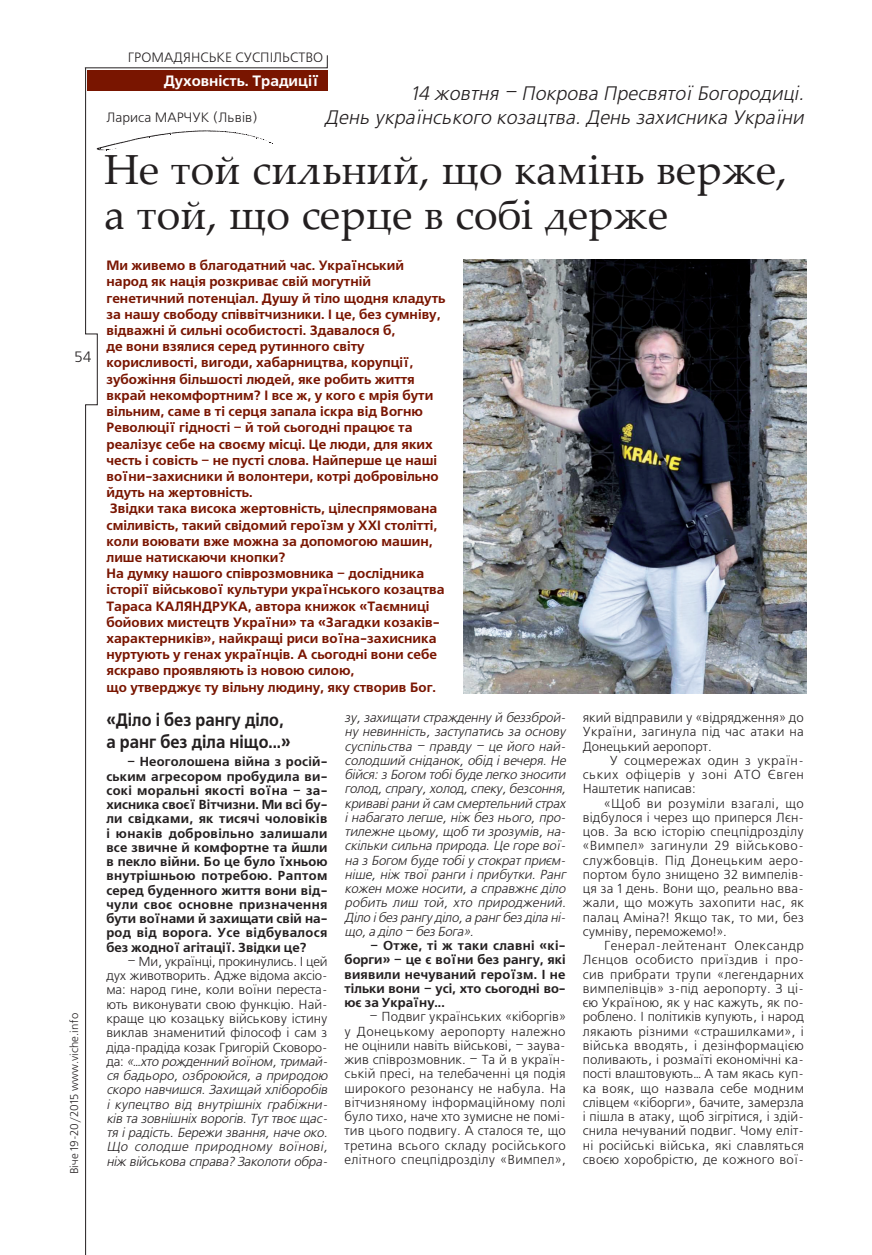
<style>
.page{position:relative;width:872px;height:1255px;background:#fff}
.page>*{position:absolute;margin:0;border:0;box-sizing:border-box;transform-origin:0 0}
.t1{font:42px/45px "Palatino Linotype";color:#231f20}
.t2{font:italic 19.5px "Free Set C";color:#231f20}
.podzagolovok{font:700 18px/21.6px "Free Set C";color:#231f20;scale:.9 1}
.rubrica_left{font:700 15px "Free Set C";color:#fff}
.foto{font:15px "Free Set C";color:#231f20}
.vrez{font:700 13.5px/16.2px "Free Set C";color:#791500}
.rubrica_right{font:13.5px "Free Set C";color:#231f20}
.author{font:13.5px "Free Set C";color:#231f20}
.text_freeset{font:13.05px/14.2px "Free Set C";letter-spacing:.02em;color:#231f20;text-align:justify}
.text_freeset-2{font:italic 13.05px/14.2px "Free Set C";color:#231f20}
.text_freeset-3{font:700 13.05px/14.2px "Free Set C";color:#231f20;text-align:justify}
.t3{font:11.25px "Free Set C";color:#231f20}
.s1{font-style:normal}
</style>
<div class="page">
<img style="left:463px;top:260px;width:343px;height:433px">
<svg style="left:84px;top:55px;width:244px;height:1199px"></svg>
<p class="foto" style="left:74px;top:349px;width:19px">54</p>
<p class="t3" style="left:68px;top:1174px;width:163px;rotate:-90deg">Віче 19-20/2015 www.viche.info</p>
<p class="rubrica_right" style="left:128px;top:50px;width:197px">ГРОМАДЯНСЬКЕ СУСПІЛЬСТВО</p>
<p class="rubrica_left" style="left:164px;top:72px;width:157px">Духовність. Традиції</p>
<p class="t2" style="left:411px;top:83px;width:399px">14 жовтня – Покрова ПресвятоїБогородиці.</p>
<p class="t2" style="left:324px;top:107px;width:485px">День українського козацтва.День захисника України</p>
<p class="t1" style="left:104px;top:145px;width:684px">Не той сильний, що камінь верже, а той, що серце в собі держе</p>
<p class="vrez" style="left:106px;top:258px;width:340px">Ми живемо в благодатний час. Український народ як нація розкриває свій могутній генетичний потенціал. Душу й тіло щодня кладуть за нашу свободу співвітчизники. І це, без сумніву, відважні й сильні особистості. Здавалося б,</p>
<p class="vrez" style="left:106px;top:339px;width:334px">де вони взялися серед рутинного світу корисливості, вигоди, хабарництва, корупції, зубожіння більшості людей, яке робить життя вкрай некомфортним? І все ж, у кого є мрія бути вільним, саме в ті серця запала іскра від Вогню Революції гідності – й той сьогодні працює та реалізує себе на своєму місці. Це люди, для яких честь і совість – не пусті слова. Найперше це наші воїни-захисники й волонтери, котрі добровільно йдуть на жертовність.</p>
<p class="vrez" style="left:106px;top:501px;width:332px">Звідки така висока жертовність, цілеспрямована сміливість, такий свідомий героїзм у ХХІ столітті, коли воювати вже можна за допомогою машин, лише натискаючи кнопки?</p>
<p class="vrez" style="left:106px;top:566px;width:340px">На думку нашого співрозмовника – дослідника історії військової культури українського козацтва Тараса КАЛЯНДРУКА, автора книжок «Таємниці бойових мистецтв України» та «Загадки козаків&shy;характерників», найкращі риси воїна-захисника нуртують у генах українців. А сьогодні вони себе яскраво проявляють із новою силою,</p>
<p class="vrez" style="left:106px;top:679px;width:331px">що утверджує ту вільну людину, яку створив Бог.</p>
<p class="podzagolovok" style="left:106px;top:709px;width:206px">«Діло і без рангу діло, а ранг без діла ніщо...»</p>
<p class="text_freeset-3" style="left:106px;top:755px;width:223px;text-indent:21px">– Неоголошена війна з росій&shy;ським агресором пробудила ви&shy;сокі моральні якості воїна – за&shy;хисника своєї Вітчизни. Ми всі бу&shy;ли свідками, як тисячі чоловіків і юнаків добровільно залишали все звичне й комфортне та йшли в пекло війни. Бо це було їхньою внутрішньою потребою. Раптом серед буденного життя вони від&shy;чули своє основне призначення бути воїнами й захищати свій на&shy;род від ворога. Усе відбувалося без жодної агітації. Звідки це?</p>
<p class="text_freeset-2" style="left:106px;top:954px;width:226px;text-indent:21px"><span class="s1">– Ми, українці, прокинулись. І цей дух животворить. Адже відома аксіо&shy;ма: народ гине, коли воїни переста&shy;ють виконувати свою функцію. Най&shy;краще цю козацьку військову істину виклав знаменитий філософ і сам з діда-прадіда козак Григорій Сковоро&shy;д а :</span> «…хто рожденний воїном,тримай&shy;ся бадьоро, озброюйся, а природою скоро навчишся.Захищай хліборобів і купецтво від внутрішніх грабіжни&shy;ків та зовнішніх ворогів.Туттвоєщас&shy;тя ірадість.Бережи звання,наче око.<br>Що солодше природному воїнові, ніж військова справа?Заколоти обра-</p>
<p class="author" style="left:106px;top:110px;width:153px">Лариса МАРЧУК (Львів)</p>
<p class="text_freeset-2" style="left:344px;top:711px;width:226px;text-align:justify">зу,захищати стражденну й беззброй&shy;ну невинність, заступатись за основу суспільства – правду – це його най&shy;солодший сніданок,обід івечеря.Не бійся:зБогом тобібуде легко зносити голод,спрагу,холод,спеку,безсоння, кривавірани й сам смертельний страх інабагато легше,ніж без нього,про&shy;тилежне цьому,щоб ти зрозумів,на&shy;скільки сильна природа.Це горе вої&shy;на зБогом буде тобіу стократприєм&shy;ніше, ніж твої ранги і прибутки. Ранг кожен може носити, а справжнє діло робить лиш той, хто природжений.<br>Діло ібезрангу діло,а рангбезділа ні&shy;що,а діло – безБога».</p>
<p class="text_freeset-3" style="left:344px;top:938px;width:223px;text-indent:26px">– Отже, ті ж таки славні «кі&shy;борги» – це є воїни без рангу, які виявили нечуваний героїзм. І не тільки вони – усі, хто сьогодні во&shy;ює за Україну...</p>
<p class="text_freeset" style="left:344px;top:1010px;width:223px;text-indent:25px">– Подвиг українських «кіборгів» у Донецькому аеропорту належно не оцінили навіть військові, – заува&shy;жив співрозмовник. – Та й в україн&shy;ській пресі, на телебаченні ця подія широкого резонансу не набула. На вітчизняному інформаційному полі було тихо, наче хто зумисне не помі&shy;тив цього подвигу. А сталося те, що третина всього складу російського елітного спецпідрозділу «Вимпел»,</p>
<p class="text_freeset" style="left:583px;top:711px;width:223px">який відправили у «відрядження» до України, загинула під час атаки на Донецький аеропорт.</p>
<p class="text_freeset" style="left:583px;top:753px;width:223px;text-indent:27px">У соцмережах один з україн&shy;ських офіцерів у зоні АТО Євген Наштетик написав:</p>
<p class="text_freeset" style="left:583px;top:796px;width:223px;text-align:left;text-indent:21px">«Щоб ви розуміли взагалі, що відбулося і через що приперся Лєн&shy;цов. За всю історію спецпідрозділу «Вимпел» загинули 29 військово&shy;службовців. Під Донецьким аеро&shy;портом було знищено 32 вимпелів&shy;ця за 1 день. Вони що, реально вва&shy;жали, що можуть захопити нас, як палац Аміна?! Якщо так, то ми, без сумніву, переможемо!».</p>
<p class="text_freeset" style="left:583px;top:939px;width:223px;text-indent:21px">Генерал-лейтенант Олександр Лєнцов особисто приїздив і про&shy;сив прибрати трупи «легендарних вимпелівців» з-під аеропорту. З ці&shy;єю Україною, як у нас кажуть, як по&shy;роблено. І політиків купують, і народ лякають різними «страшилками», і війська вводять, і дезінформацією поливають, і розмаїті економічні ка&shy;пості влаштовують… А там якась куп&shy;ка вояк, що назвала себе модним слівцем «кіборги», бачите, замерзла і пішла в атаку, щоб зігрітися, і здій&shy;снила нечуваний подвиг. Чому еліт&shy;ні російські війська, які славляться своєю хоробрістю, де кожного вої-</p>
</div>
